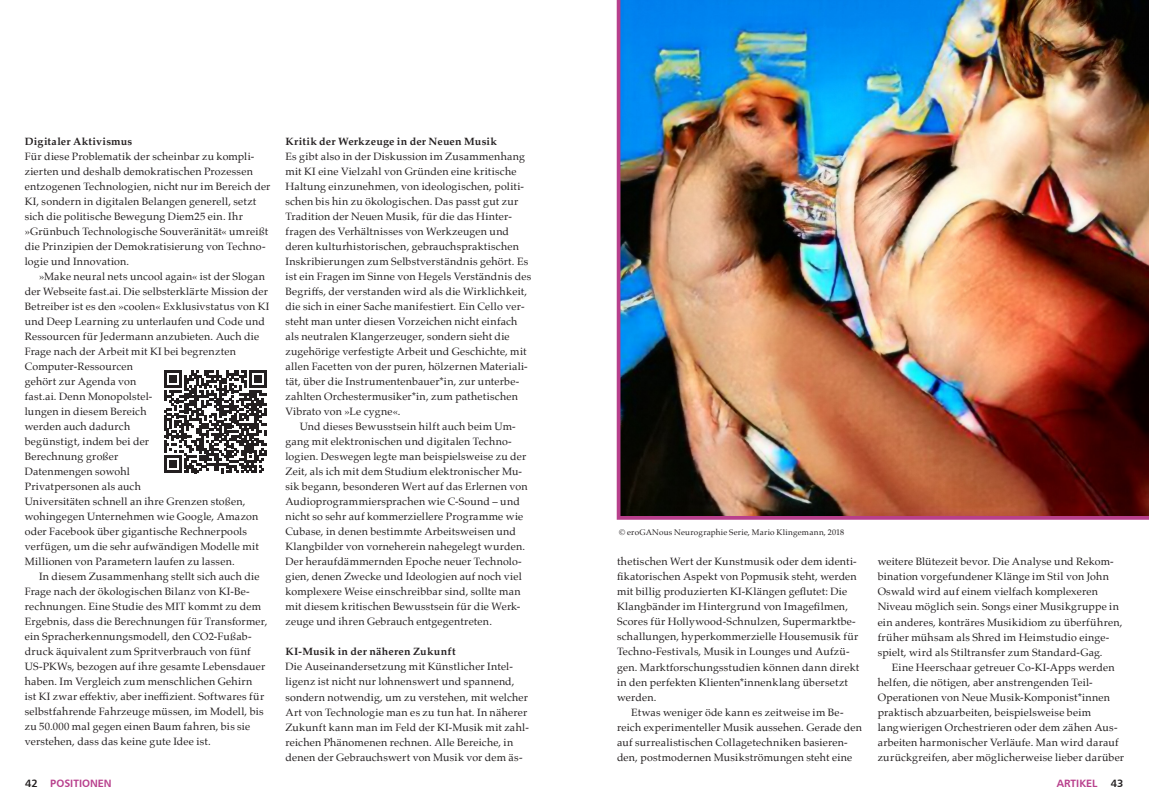
<style>
.page{position:relative;width:1149px;height:812px;background:#fff}
.page>*{position:absolute;margin:0;border:0;box-sizing:border-box;transform-origin:0 0}
.t1{font:10.62px/15px "Palatino";letter-spacing:.02em;color:#231f20}
.t2{font:700 10.62px "Palatino";letter-spacing:.025em;color:#231f20}
.t3{font:10.62px "Humanist 777 BT Bold B";color:#b83f8c}
.t4{font:10.62px "Humanist 777 BT Bold B";color:#231f20}
.t5{font:8.12px "Palatino";letter-spacing:.025em;color:#231f20}
.s1{color:#231f20}
</style>
<div class="page">
<svg style="left:164px;top:370px;width:103px;height:103px"></svg>
<img style="left:616px;top:0;width:532px;height:519px">
<p class="t2" style="left:25px;top:132px;width:109px">Digitaler Aktivismus</p>
<p class="t1" style="left:25px;top:149px;width:247px">Für diese Problematik der scheinbar zu kompli&shy;zierten und deshalb demokratischen Prozessen entzogenen Technologien, nicht nur im Bereich der KI, sondern in digitalen Belangen generell, setzt sich die politische Bewegung Diem25 ein. Ihr »Grünbuch Technologische Souveränität« umreißt die Prinzipien der Demokratisierung von Techno&shy;logie und Innovation.</p>
<p class="t1" style="left:25px;top:269px;width:246px;text-indent:14px">»Make neural nets uncool again« ist der Slogan der Webseite fast.ai. Die selbsterklärte Mission der Betreiber ist es den »coolen« Exklusivstatus von KI und Deep Learning zu unterlaufen und Code und Ressourcen für Jedermann anzubieten. Auch die Frage nach der Arbeit mit KI bei begrenzten Computer-Ressourcen<br>gehört zur Agenda von<br>fast.ai. Denn Monopolstel-<br>lungen in diesem Bereich<br>werden auch dadurch<br>begünstigt, indem bei der<br>Berechnung großer<br>Datenmengen sowohl<br>Privatpersonen als auch<br>Universitäten schnell an ihre Grenzen stoßen, wohingegen Unternehmen wie Google, Amazon oder Facebook über gigantische Rechnerpools verfügen, um die sehr aufwändigen Modelle mit Millionen von Parametern laufen zu lassen.</p>
<p class="t1" style="left:25px;top:569px;width:244px;text-indent:14px">In diesem Zusammenhang stellt sich auch die Frage nach der ökologischen Bilanz von KI-Be&shy;rechnungen. Eine Studie des MIT kommt zu dem Ergebnis, dass die Berechnungen für Transformer, ein Spracherkennungsmodell, den CO2-Fußab&shy;druck äquivalent zum Spritverbrauch von fünf US-PKWs, bezogen auf ihre gesamte Lebensdauer haben. Im Vergleich zum menschlichen Gehirn<br>ist KI zwar effektiv, aber ineffizient. Softwares für selbstfahrende Fahrzeuge müssen, im Modell, bis zu 50.000 mal gegen einen Baum fahren, bis sie verstehen, dass das keine gute Idee ist.</p>
<p class="t2" style="left:285px;top:132px;width:213px">Kritik der Werkzeuge in der Neuen Musik</p>
<p class="t1" style="left:285px;top:149px;width:247px">Es gibt also in der Diskussion im Zusammenhang mit KI eine Vielzahl von Gründen eine kritische Haltung einzunehmen, von ideologischen, politi&shy;schen bis hin zu ökologischen. Das passt gut zur Tradition der Neuen Musik, für die das Hinter&shy;fragen des Verhältnisses von Werkzeugen und deren kulturhistorischen, gebrauchspraktischen Inskribierungen zum Selbstverständnis gehört. Es ist ein Fragen im Sinne von Hegels Verständnis des Begriffs, der verstanden wird als die Wirklichkeit, die sich in einer Sache manifestiert. Ein Cello ver&shy;steht man unter diesen Vorzeichen nicht einfach als neutralen Klangerzeuger, sondern sieht die zugehörige verfestigte Arbeit und Geschichte, mit allen Facetten von der puren, hölzernen Materiali&shy;tät, über die Instrumentenbauer*in, zur unterbe&shy;zahlten Orchestermusiker*in, zum pathetischen Vibrato von »Le cygne«.</p>
<p class="t1" style="left:285px;top:419px;width:243px;text-indent:14px">Und dieses Bewusstsein hilft auch beim Um&shy;gang mit elektronischen und digitalen Techno&shy;logien. Deswegen legte man beispielsweise zu der Zeit, als ich mit dem Studium elektronischer Mu&shy;sik begann, besonderen Wert auf das Erlernen von Audioprogrammiersprachen wie C-Sound – und nicht so sehr auf kommerziellere Programme wie Cubase, in denen bestimmte Arbeitsweisen und Klangbilder von vorneherein nahegelegt wurden.<br>Der heraufdämmernden Epoche neuer Technolo&shy;gien, denen Zwecke und Ideologien auf noch viel komplexere Weise einschreibbar sind, sollte man mit diesem kritischen Bewusstsein für die Werk&shy;zeuge und ihren Gebrauch entgegentreten.</p>
<p class="t2" style="left:285px;top:642px;width:172px">KI-Musik in der näheren Zukunft</p>
<p class="t1" style="left:285px;top:659px;width:245px">Die Auseinandersetzung mit Künstlicher Intel&shy;ligenz ist nicht nur lohnenswert und spannend, sondern notwendig, um zu verstehen, mit welcher Art von Technologie man es zu tun hat. In näherer Zukunft kann man im Feld der KI-Musik mit zahl&shy;reichen Phänomenen rechnen. Alle Bereiche, in denen der Gebrauchswert von Musik vor dem äs-</p>
<p class="t5" style="left:619px;top:525px;width:226px">© eroGANous Neurographie Serie, Mario Klingemann, 2018</p>
<p class="t1" style="left:617px;top:554px;width:243px">thetischen Wert der Kunstmusik oder dem identi&shy;fikatorischen Aspekt von Popmusik steht, werden mit billig produzierten KI-Klängen geflutet: Die Klangbänder im Hintergrund von Imagefilmen, Scores für Hollywood-Schnulzen, Supermarktbe&shy;schallungen, hyperkommerzielle Housemusik für Techno-Festivals, Musik in Lounges und Aufzü&shy;gen. Marktforschungsstudien können dann direkt in den perfekten Klienten*innenklang übersetzt werden.</p>
<p class="t1" style="left:617px;top:704px;width:246px;text-indent:14px">Etwas weniger öde kann es zeitweise im Be&shy;reich experimenteller Musik aussehen. Gerade den auf surrealistischen Collagetechniken basieren&shy;den, postmodernen Musikströmungen steht eine</p>
<p class="t1" style="left:877px;top:554px;width:246px">weitere Blütezeit bevor. Die Analyse und Rekom&shy;bination vorgefundener Klänge im Stil von John Oswald wird auf einem vielfach komplexeren Niveau möglich sein. Songs einer Musikgruppe in ein anderes, konträres Musikidiom zu überführen, früher mühsam als Shred im Heimstudio einge&shy;spielt, wird als Stiltransfer zum Standard-Gag.</p>
<p class="t1" style="left:877px;top:659px;width:248px;text-indent:14px">Eine Heerschaar getreuer Co-KI-Apps werden helfen, die nötigen, aber anstrengenden Teil-Operationen von Neue Musik-Komponist*innen praktisch abzuarbeiten, beispielsweise beim langwierigen Orchestrieren oder dem zähen Aus&shy;arbeiten harmonischer Verläufe. Man wird darauf zurückgreifen, aber möglicherweise lieber darüber</p>
<p class="t3" style="left:25px;top:776px;width:88px"><span class="s1">42</span> POSITIONEN</p>
<p class="t3" style="left:1056px;top:776px;width:42px">ARTIKEL</p>
<p class="t4" style="left:1110px;top:776px;width:14px">43</p>
</div>
